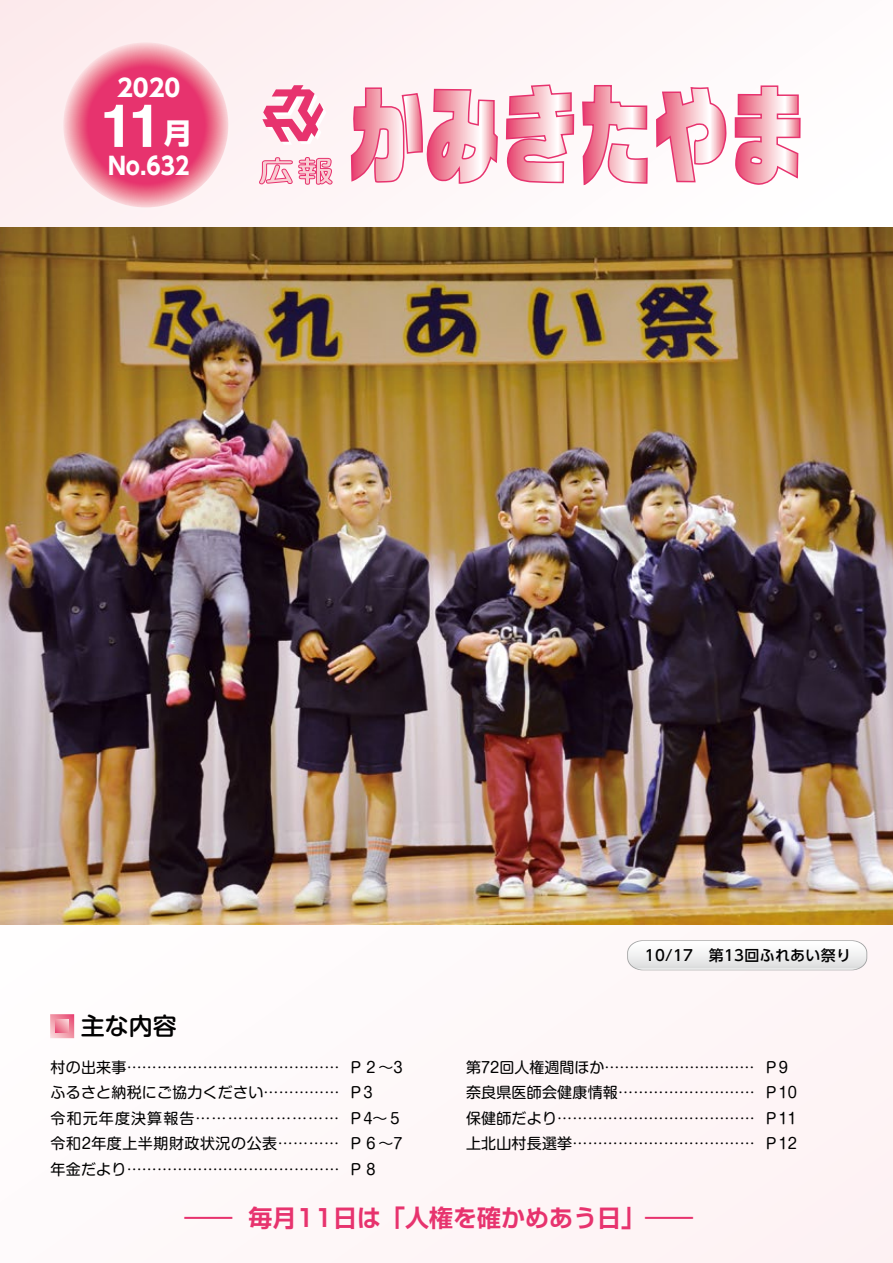
<style>
.page{position:relative;width:893px;height:1263px;background:#fef7f8}
.page>*{position:absolute;margin:0;border:0;box-sizing:border-box;transform-origin:0 0}
.t1{font:700 59.55px "Helvetica";color:#fff}
.t2{font:700 28.8px "UD Shin Go Pro";color:#fff}
.t3{font:700 24px "Shin Go Pro De";color:#e7336e}
.t4{font:700 24px "UD Shin Go Pro";color:#fff;scale:.9 1}
.t5{font:700 24px "UD Shin Go Pro";color:#fff}
.t6{font:500 24px "Shin M Go Pro";color:#000}
.t7{font:700 24px "Shin Go Pro De";color:#e7336e;scale:2 1}
.t8{font:15px/25.5px "Shin M Go Pro";letter-spacing:.015em;color:#000}
.t9{font:500 15px "UD Shin Go Pro";letter-spacing:.02em;color:#000}
</style>
<div class="page">
<svg style="left:582px;top:85px;width:66px;height:100px"></svg>
<svg style="left:656px;top:87px;width:71px;height:96px"></svg>
<svg style="left:734px;top:85px;width:67px;height:100px"></svg>
<svg style="left:505px;top:84px;width:70px;height:100px"></svg>
<svg style="left:350px;top:87px;width:148px;height:97px"></svg>
<svg style="left:259px;top:157px;width:74px;height:28px"></svg>
<svg style="left:262px;top:85px;width:62px;height:57px"></svg>
<svg style="left:63px;top:42px;width:165px;height:165px;background:#eb5e87"></svg>
<svg style="left:50px;top:1014px;width:24px;height:24px"></svg>
<svg style="left:55px;top:1019px;width:14px;height:14px"></svg>
<svg style="left:627px;top:940px;width:240px;height:30px"></svg>
<img style="left:0;top:227px;width:893px;height:698px">
<h3 class="t5" style="left:117px;top:69px;width:65px">2020</h3>
<h1 class="t1" style="left:100px;top:78px;width:63px">11</h1>
<h2 class="t2" style="left:163px;top:109px;width:30px">月</h2>
<h3 class="t4" style="left:108px;top:146px;width:92px">No.632</h3>
<h3 class="t6" style="left:81px;top:1007px;width:97px">主な内容</h3>
<p class="t9" style="left:645px;top:943px;width:208px">10/17　第13回ふれあい祭り</p>
<p class="t8" style="left:466px;top:1052px;width:290px;text-align:justify">第72回人権週間ほか..............................奈良県医師会健康情報...........................保健師だより.......................................上北山村長選挙....................................</p>
<p class="t8" style="left:51px;top:1052px;width:290px;text-align:justify">村の出来事..........................................ふるさと納税にご協力ください...............令和元年度決算報告...........................令和2年度上半期財政状況の公表............年金だより..........................................</p>
<p class="t8" style="left:764px;top:1052px;width:35px">Ｐ9<br>Ｐ10<br>Ｐ11<br>Ｐ12</p>
<p class="t8" style="left:348px;top:1052px;width:56px">Ｐ２~3<br>Ｐ3<br>Ｐ4~５<br>Ｐ６~7<br>Ｐ８</p>
<h3 class="t7" style="left:185px;top:1198px;width:25px">―</h3>
<h3 class="t3" style="left:249px;top:1198px;width:446px">毎月11日は「人権を確かめあう日「―</h3>
</div>
